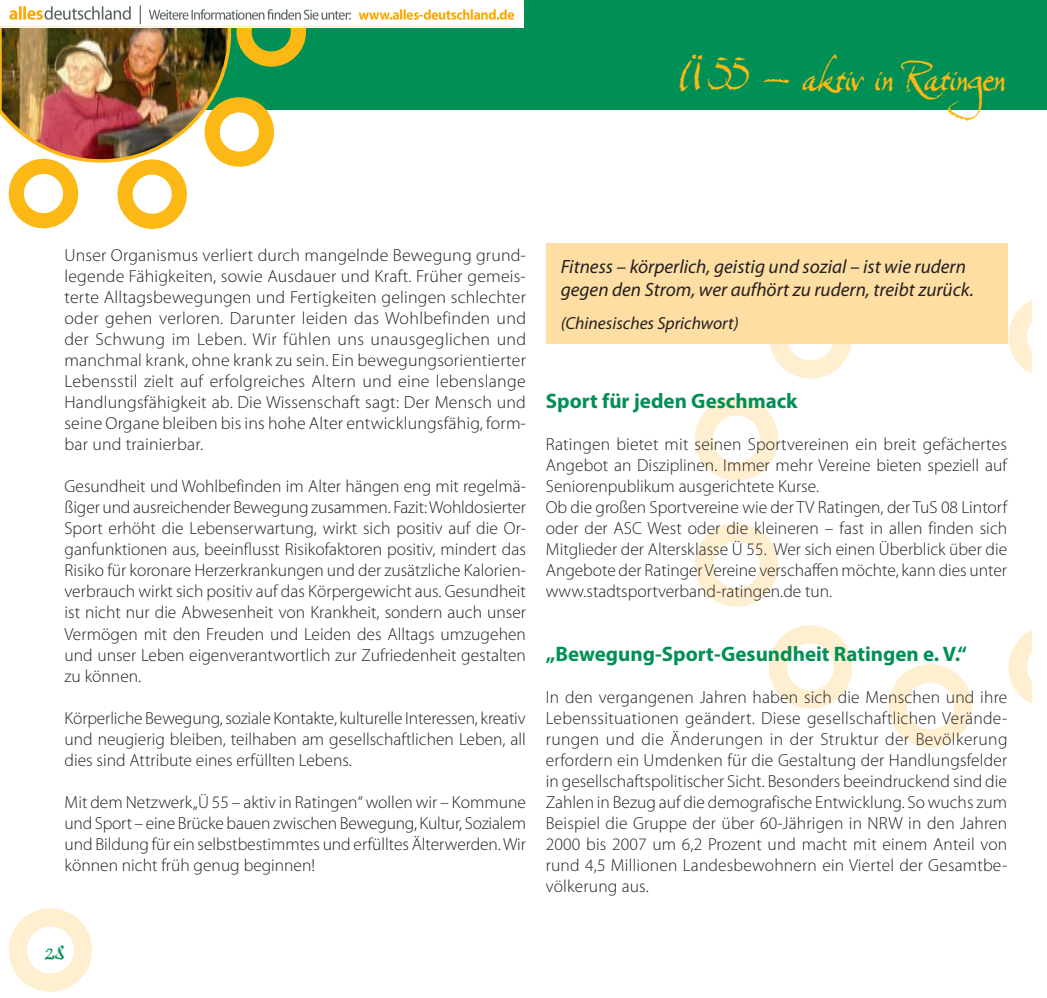
<style>
.page{position:relative;width:1047px;height:998px;background:#fff}
.page>*{position:absolute;margin:0;border:0;box-sizing:border-box;transform-origin:0 0}
.t1{font:45.5px "Expectation Std";color:#fcb814}
.t2{font:26.25px "Expectation Std";color:#009055}
.t3{font:700 21px "Myriad Pro";color:#009055}
.t4{font:italic 19.25px/23.1px "Myriad Pro";color:#231f20}
.t5{font:300 17.5px/21px "Myriad Pro";color:#231f20;text-align:justify}
.t6{font:italic 17.5px "Myriad Pro";color:#231f20}
</style>
<div class="page">
<div style="left:0;top:0;width:1032px;height:109px;background:#009055"></div>
<img style="left:0;top:28px;width:306px;height:201px">
<svg style="left:9px;top:908px;width:83px;height:83px"></svg>
<svg style="left:769px;top:344px;width:83px;height:35px"></svg>
<svg style="left:695px;top:397px;width:83px;height:84px"></svg>
<svg style="left:695px;top:523px;width:83px;height:84px"></svg>
<svg style="left:769px;top:625px;width:84px;height:84px"></svg>
<svg style="left:888px;top:664px;width:84px;height:83px"></svg>
<svg style="left:1008px;top:630px;width:25px;height:73px"></svg>
<svg style="left:1007px;top:300px;width:26px;height:73px"></svg>
<div style="left:1032px;top:0;width:15px;height:109px;background:#009055"></div>
<div style="left:546px;top:243px;width:461px;height:101px;background:#ffdea4"></div>
<img style="left:0;top:0;width:523px;height:28px">
<h1 class="t1" style="left:681px;top:48px;width:325px">Ü 55 – aktiv in Ratingen</h1>
<p class="t5" style="left:64px;top:245px;width:463px">Unser Organismus verliert durch mangelnde Bewegung grund&shy;legende Fähigkeiten, sowie Ausdauer und Kraft. Früher gemeis&shy;terte Alltagsbewegungen und Fertigkeiten gelingen schlechter oder gehen verloren. Darunter leiden das Wohlbefinden und der Schwung im Leben. Wir fühlen uns unausgeglichen und manchmal krank, ohne krank zu sein. Ein bewegungsorientierter Lebensstil zielt auf erfolgreiches Altern und eine lebenslange Handlungsfähigkeit ab. Die Wissenschaft sagt: Der Mensch und seine Organe bleiben bis ins hohe Alter entwicklungsfähig, form&shy;bar und trainierbar.</p>
<p class="t5" style="left:64px;top:476px;width:463px">Gesundheit und Wohlbefinden im Alter hängen eng mit regelmä&shy;ßiger und ausreichender Bewegung zusammen. Fazit: Wohldosierter Sport erhöht die Lebenserwartung, wirkt sich positiv auf die Or&shy;ganfunktionen aus, beeinflusst Risikofaktoren positiv, mindert das Risiko für koronare Herzerkrankungen und der zusätzliche Kalorien&shy;verbrauch wirkt sich positiv auf das Körpergewicht aus. Gesundheit ist nicht nur die Abwesenheit von Krankheit, sondern auch unser Vermögen mit den Freuden und Leiden des Alltags umzugehen und unser Leben eigenverantwortlich zur Zufriedenheit gestalten zu können.</p>
<p class="t5" style="left:64px;top:707px;width:463px">Körperliche Bewegung, soziale Kontakte, kulturelle Interessen, kreativ und neugierig bleiben, teilhaben am gesellschaftlichen Leben, all dies sind Attribute eines erfüllten Lebens.</p>
<p class="t5" style="left:64px;top:791px;width:463px">Mit dem Netzwerk „Ü 55 – aktiv in Ratingen“ wollen wir – Kommune und Sport – eine Brücke bauen zwischen Bewegung, Kultur, Sozialem und Bildung für ein selbstbestimmtes und erfülltes Älterwerden. Wir können nicht früh genug beginnen!</p>
<h2 class="t2" style="left:45px;top:933px;width:21px">28</h2>
<p class="t4" style="left:561px;top:255px;width:415px">Fitness – körperlich, geistig und sozial – ist wie rudern gegen den Strom, wer aufhört zu rudern, treibt zurück.</p>
<p class="t6" style="left:561px;top:313px;width:180px">(Chinesisches Sprichwort)</p>
<p class="t3" style="left:546px;top:389px;width:253px">Sport für jeden Geschmack</p>
<p class="t5" style="left:546px;top:434px;width:463px;text-align:left">Ratingen bietet mit seinen Sportvereinen ein breit gefächertes Angebot an Disziplinen. Immer mehr Vereine bieten speziell auf Seniorenpublikum ausgerichtete Kurse.<br>Ob die großen Sportvereine wie der TV Ratingen, der TuS 08 Lintorf oder der ASC West oder die kleineren – fast in allen finden sich Mitglieder der Altersklasse Ü 55. Wer sich einen Überblick über die Angebote der Ratinger Vereine verschaffen möchte, kann dies unter www.stadtsportverband-ratingen.de tun.</p>
<p class="t3" style="left:546px;top:641px;width:423px">„Bewegung-Sport-Gesundheit Ratingen e. V.“</p>
<p class="t5" style="left:546px;top:686px;width:463px">In den vergangenen Jahren haben sich die Menschen und ihre Lebenssituationen geändert. Diese gesellschaftlichen Verände&shy;rungen und die Änderungen in der Struktur der Bevölkerung erfordern ein Umdenken für die Gestaltung der Handlungsfelder in gesellschaftspolitischer Sicht. Besonders beeindruckend sind die Zahlen in Bezug auf die demografische Entwicklung. So wuchs zum Beispiel die Gruppe der über 60-Jährigen in NRW in den Jahren 2000 bis 2007 um 6,2 Prozent und macht mit einem Anteil von rund 4,5 Millionen Landesbewohnern ein Viertel der Gesamtbe&shy;völkerung aus.</p>
</div>
